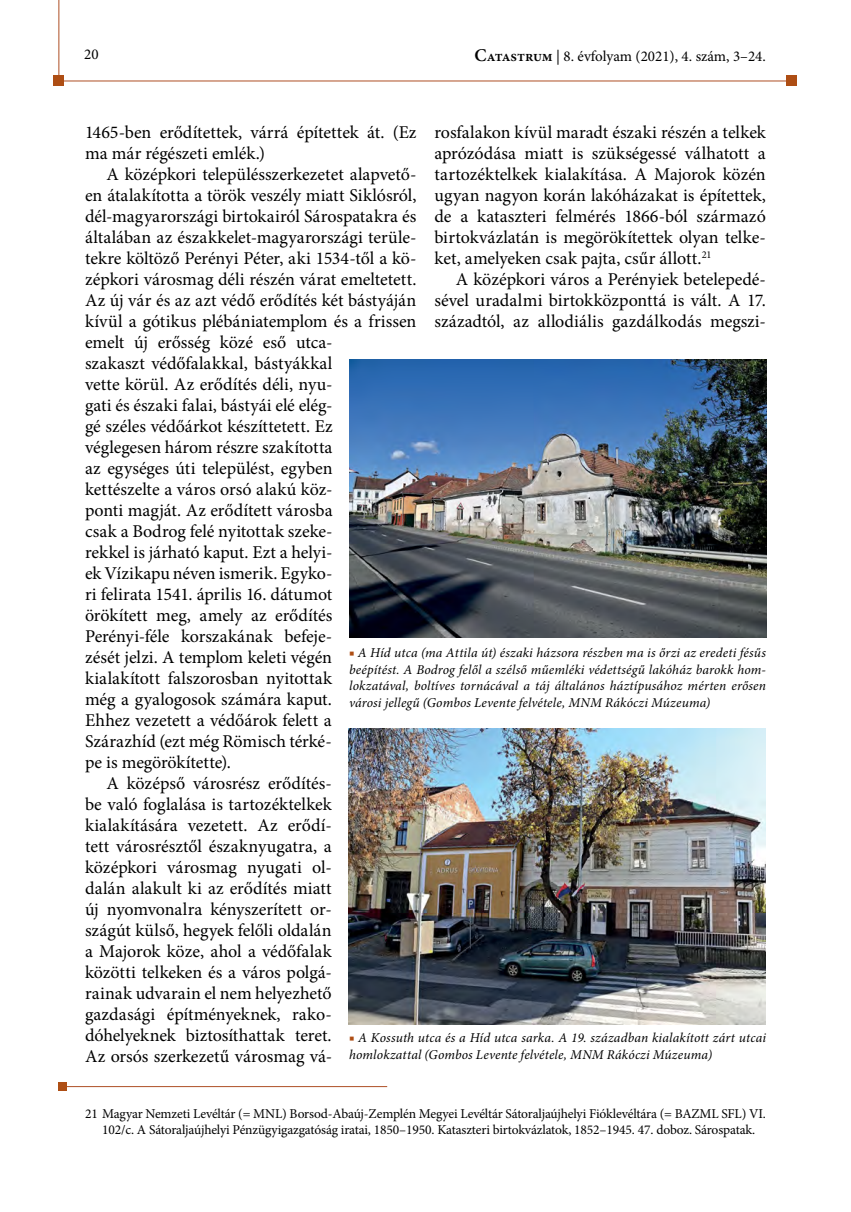
<style>
.page{position:relative;width:851px;height:1212px;background:#fff}
.page>*{position:absolute;margin:0;border:0;box-sizing:border-box;transform-origin:0 0}
.t1{font:18px/21px "Minion Pro";letter-spacing:-.005em;color:#000;text-align:justify}
.t2{font:15px "Minion Pro";color:#000}
.képaláírás{font:italic 13.5px/16.5px "Minion Pro";letter-spacing:.01em;color:#000;text-align:justify}
.footnote_text{font:13.5px/16.2px "Minion Pro";letter-spacing:-.01em;color:#000;text-align:center}
.s1{font-weight:600;font-size:18px}
.s2{font-weight:600}
.s3{color:#ae4e14}
</style>
<div class="page">
<hr style="left:59px;top:81px;width:728px;height:1px;background:#ae4f25">
<hr style="left:59px;top:0;width:1px;height:81px;background:#ae4f25">
<div style="left:786px;top:76px;width:10px;height:10px;background:#ae4e14"></div>
<div style="left:54px;top:76px;width:10px;height:10px;background:#ae4e14"></div>
<img style="left:349px;top:360px;width:417px;height:278px">
<img style="left:349px;top:729px;width:416px;height:295px">
<hr style="left:58px;top:1086px;width:329px;height:1px;background:#ae4f25">
<div style="left:58px;top:1083px;width:9px;height:8px;background:#ae4e14"></div>
<p class="t2" style="left:84px;top:45px;width:16px">20</p>
<p class="t2" style="left:474px;top:46px;width:293px"><span class="s1">C</span><span class="s2">atastrum</span> | 8. évfolyam (2021), 4. szám, 3–24.</p>
<p class="t1" style="left:85px;top:122px;width:333px">1465-ben erődítettek, várrá építettek át. (Ez ma már régészeti emlék.)</p>
<p class="t1" style="left:85px;top:164px;width:333px;text-align:left;text-indent:21px">A középkori településszerkezetet alapvető&shy;en átalakította a török veszély miatt Siklósról, dél-magyarországi birtokairól Sárospatakra és általában az északkelet-magyarországi terüle&shy;tekre költöző Perényi Péter, aki 1534-től a kö&shy;zépkori városmag déli részén várat emeltetett.<br>Az új vár és az azt védő erődítés két bástyáján kívül a gótikus plébániatemplom és a frissen emelt új erősség közé eső utca-<br>szakaszt védőfalakkal, bástyákkal<br>vette körül. Az erődítés déli, nyu-<br>gati és északi falai, bástyái elé elég-<br>gé széles védőárkot készíttetett. Ez<br>véglegesen három részre szakította<br>az egységes úti települést, egyben<br>kettészelte a város orsó alakú köz-<br>ponti magját. Az erődített városba<br>csak a Bodrog felé nyitottak szeke-<br>rekkel is járható kaput. Ezt a helyi-<br>ek Vízikapu néven ismerik. Egyko-<br>ri felirata 1541. április 16. dátumot<br>örökített meg, amely az erődítés Perényi-féle korszakának befeje-<br>zését jelzi. A templom keleti végén<br>kialakított falszorosban nyitottak<br>még a gyalogosok számára kaput.<br>Ehhez vezetett a védőárok felett a<br>Szárazhíd (ezt még Römisch térké-<br>pe is megörökítette).</p>
<p class="t1" style="left:85px;top:773px;width:248px;text-indent:21px">A középső városrész erődítés&shy;be való foglalása is tartozéktelkek kialakítására vezetett. Az erődí&shy;tett városrésztől északnyugatra, a középkori városmag nyugati ol&shy;dalán alakult ki az erődítés miatt új nyomvonalra kényszerített or&shy;szágút külső, hegyek felőli oldalán a Majorok köze, ahol a védőfalak közötti telkeken és a város polgá&shy;rainak udvarain el nem helyezhető gazdasági építményeknek, rako&shy;dóhelyeknek biztosíthattak teret.<br>Az orsós szerkezetű városmag vá-</p>
<p class="t1" style="left:434px;top:122px;width:333px">rosfalakon kívül maradt északi részén a telkek aprózódása miatt is szükségessé válhatott a tartozéktelkek kialakítása. A Majorok közén ugyan nagyon korán lakóházakat is építettek, de a kataszteri felmérés 1866-ból származó birtokvázlatán is megörökítettek olyan telke&shy;ket, amelyeken csak pajta, csűr állott.<sup>21</sup></p>
<p class="t1" style="left:434px;top:269px;width:333px;text-indent:21px">A középkori város a Perényiek betelepedé&shy;sével uradalmi birtokközponttá is vált. A 17. századtól, az allodiális gazdálkodás megszi-</p>
<p class="képaláírás" style="left:349px;top:644px;width:418px"><span class="s3">■</span> A Híd utca (ma Attila út) északi házsora részben ma is őrzi az eredeti fésűs beépítést. A Bodrog felől a szélső műemléki védettségű lakóház barokk hom&shy;lokzatával, boltíves tornácával a táj általános háztípusához mérten erősen városi jellegű (Gombos Levente felvétele, MNM Rákóczi Múzeuma)</p>
<p class="képaláírás" style="left:349px;top:1030px;width:418px"><span class="s3">■</span> A Kossuth utca és a Híd utca sarka. A 19. században kialakított zárt utcai homlokzattal (Gombos Levente felvétele, MNM Rákóczi Múzeuma)</p>
<p class="footnote_text" style="left:85px;top:1106px;width:682px">21 Magyar Nemzeti Levéltár (= MNL) Borsod-Abaúj-Zemplén Megyei Levéltár Sátoraljaújhelyi Fióklevéltára (= BAZML SFL) VI.<br>102/c. A Sátoraljaújhelyi Pénzügyigazgatóság iratai, 1850–1950. Kataszteri birtokvázlatok, 1852–1945. 47. doboz. Sárospatak.</p>
</div>
